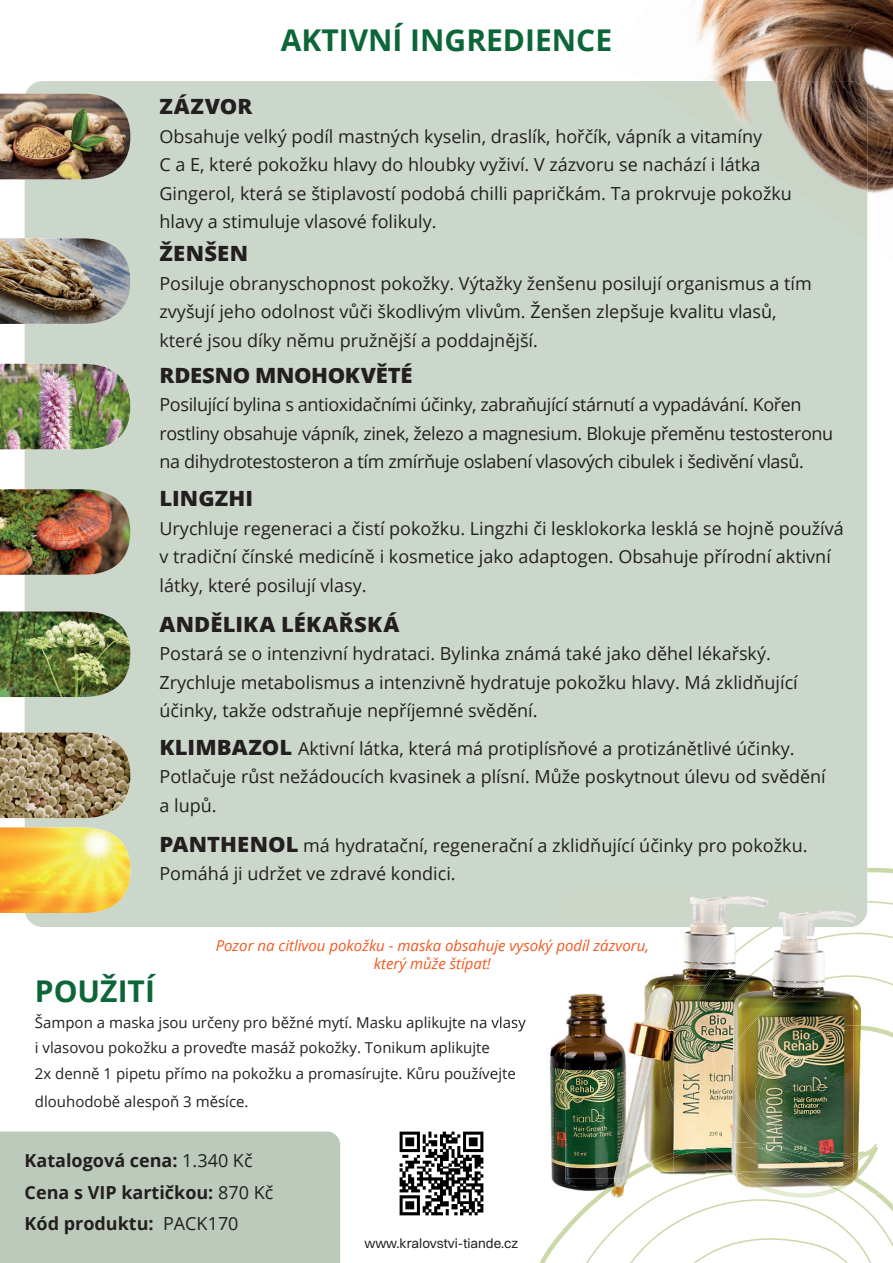
<style>
.page{position:relative;width:893px;height:1263px;background:#fff}
.page>*{position:absolute;margin:0;border:0;box-sizing:border-box;transform-origin:0 0}
.t1{font:700 30px "Open Sans";color:#0c6638}
.t2{font:800 21px "Open Sans";letter-spacing:.005em;color:#231f20;scale:1.05 1}
.t3{font:800 21px "Open Sans";letter-spacing:-.015em;color:#231f20;scale:1.05 1}
.t4{font:18px/28.5px "Open Sans";color:#231f20}
.t5{font:18px/28.5px "Open Sans";letter-spacing:-.02em;color:#231f20}
.t6{font:700 18px/31.5px "Open Sans";color:#231f20}
.t7{font:15px/25.5px "Open Sans";color:#231f20}
.t8{font:italic 15px/18px "Open Sans";color:#f15921;text-align:center}
.t9{font:13.5px "Switzer";color:#231f20}
.s1{font-weight:800;font-size:21px}
.s2{font-weight:400}
</style>
<div class="page">
<svg style="left:867px;top:868px;width:26px;height:37px"></svg>
<div style="left:25px;top:81px;width:842px;height:846px;background:#ccd7cb;border-radius:18px"></div>
<img style="left:692px;top:0;width:201px;height:260px">
<img style="left:692px;top:81px;width:175px;height:160px">
<div style="left:0;top:1131px;width:340px;height:132px;background:#bccabc"></div>
<img style="left:0;top:94px;width:130px;height:85px">
<img style="left:0;top:238px;width:130px;height:86px">
<img style="left:0;top:364px;width:130px;height:85px">
<img style="left:0;top:611px;width:130px;height:86px">
<img style="left:0;top:489px;width:130px;height:86px">
<img style="left:0;top:732px;width:130px;height:86px">
<img style="left:0;top:827px;width:130px;height:86px">
<img style="left:620px;top:975px;width:53px;height:178px">
<img style="left:690px;top:896px;width:79px;height:9px">
<img style="left:854px;top:1164px;width:15px;height:14px">
<img style="left:854px;top:933px;width:39px;height:231px">
<img style="left:845px;top:1179px;width:9px;height:8px">
<img style="left:855px;top:1178px;width:17px;height:9px">
<svg style="left:850px;top:1175px;width:8px;height:6px"></svg>
<img style="left:736px;top:1179px;width:109px;height:8px">
<img style="left:806px;top:1179px;width:28px;height:8px">
<svg style="left:539px;top:1187px;width:354px;height:76px"></svg>
<img style="left:854px;top:913px;width:13px;height:13px">
<img style="left:673px;top:905px;width:181px;height:80px">
<img style="left:684px;top:927px;width:22px;height:58px">
<img style="left:706px;top:927px;width:148px;height:219px">
<img style="left:706px;top:1142px;width:147px;height:4px">
<img style="left:706px;top:1146px;width:148px;height:33px">
<img style="left:723px;top:1143px;width:120px;height:29px">
<img style="left:737px;top:1171px;width:75px;height:8px">
<svg style="left:730px;top:1172px;width:9px;height:2px"></svg>
<svg style="left:787px;top:1173px;width:10px;height:2px"></svg>
<img style="left:497px;top:994px;width:123px;height:206px">
<img style="left:628px;top:1187px;width:78px;height:13px">
<img style="left:592px;top:1179px;width:36px;height:21px">
<img style="left:650px;top:1188px;width:23px;height:12px">
<img style="left:492px;top:1014px;width:34px;height:17px">
<img style="left:492px;top:1067px;width:24px;height:15px">
<img style="left:662px;top:1007px;width:11px;height:97px">
<img style="left:620px;top:1153px;width:53px;height:26px">
<img style="left:673px;top:1153px;width:33px;height:36px">
<img style="left:673px;top:985px;width:32px;height:161px">
<img style="left:684px;top:985px;width:22px;height:139px">
<img style="left:673px;top:1146px;width:30px;height:11px">
<svg style="left:699px;top:1145px;width:7px;height:8px"></svg>
<svg style="left:700px;top:1177px;width:6px;height:2px"></svg>
<img style="left:399px;top:1131px;width:84px;height:84px">
<h1 class="t1" style="left:281px;top:19px;width:333px">AKTIVNÍ INGREDIENCE</h1>
<p class="t2" style="left:159px;top:90px;width:90px">ZÁZVOR</p>
<p class="t4" style="left:159px;top:121px;width:634px">Obsahuje velký podíl mastných kyselin, draslík, hořčík, vápník a vitamíny<br>C a E, které pokožku hlavy do hloubky vyživí. V zázvoru se nachází i látka Gingerol, která se štiplavostí podobá chilli papričkám. Ta prokrvuje pokožku hlavy a stimuluje vlasové folikuly.</p>
<p class="t2" style="left:159px;top:238px;width:86px">ŽENŠEN</p>
<p class="t4" style="left:159px;top:269px;width:654px">Posiluje obranyschopnost pokožky. Výtažky ženšenu posilují organismus a tím zvyšují jeho odolnost vůči škodlivým vlivům. Ženšen zlepšuje kvalitu vlasů, které jsou díky němu pružnější a poddajnější.</p>
<p class="t3" style="left:159px;top:359px;width:242px">RDESNO MNOHOKVĚTÉ</p>
<p class="t5" style="left:159px;top:390px;width:675px">Posilující bylina s antioxidačními účinky, zabraňující stárnutí a vypadávání. Kořen rostliny obsahuje vápník, zinek, železo a magnesium. Blokuje přeměnu testosteronu na dihydrotestosteron a tím zmírňuje oslabení vlasových cibulek i šedivění vlasů.</p>
<p class="t2" style="left:159px;top:482px;width:91px">LINGZHI</p>
<p class="t4" style="left:159px;top:513px;width:686px">Urychluje regeneraci a čistí pokožku. Lingzhi či lesklokorka lesklá se hojně používá v tradiční čínské medicíně i kosmetice jako adaptogen. Obsahuje přírodní aktivní látky, které posilují vlasy.</p>
<p class="t2" style="left:159px;top:608px;width:230px">ANDĚLIKA LÉKAŘSKÁ</p>
<p class="t4" style="left:159px;top:639px;width:640px">Postará se o intenzivní hydrataci. Bylinka známá také jako děhel lékařský.<br>Zrychluje metabolismus a intenzivně hydratuje pokožku hlavy. Má zklidňující účinky, takže odstraňuje nepříjemné svědění.</p>
<p class="t4" style="left:159px;top:734px;width:668px"><span class="s1">KLIMBAZOL</span> Aktivní látka, která má protiplísňové a protizánětlivé účinky.<br>Potlačuje růst nežádoucích kvasinek a plísní. Může poskytnout úlevu od svědění a lupů.</p>
<p class="t4" style="left:159px;top:831px;width:650px"><span class="s1">PANTHENOL</span> má hydratační, regenerační a zklidňující účinky pro pokožku.<br>Pomáhá ji udržet ve zdravé kondici.</p>
<p class="t8" style="left:216px;top:936px;width:435px">Pozor na citlivou pokožku - maska obsahuje vysoký podíl zázvoru, který může štípat!</p>
<h1 class="t1" style="left:35px;top:970px;width:122px">POUŽITÍ</h1>
<p class="t7" style="left:35px;top:1009px;width:492px">Šampon a maska jsou určeny pro běžné mytí. Masku aplikujte na vlasy i vlasovou pokožku a proveďte masáž pokožky. Tonikum aplikujte<br>2x denně 1 pipetu přímo na pokožku a promasírujte. Kůru používejte</p>
<p class="t7" style="left:35px;top:1089px;width:215px">dlouhodobě alespoň 3 měsíce.</p>
<p class="t6" style="left:25px;top:1144px;width:250px">Katalogová cena: <span class="s2">1.340 Kč<br></span>Cena s VIP kartičkou: <span class="s2">870 Kč<br></span>Kód produktu: <span class="s2">PACK170</span></p>
<p class="t9" style="left:364px;top:1235px;width:155px">www.kralovstvi-tiande.cz</p>
</div>
